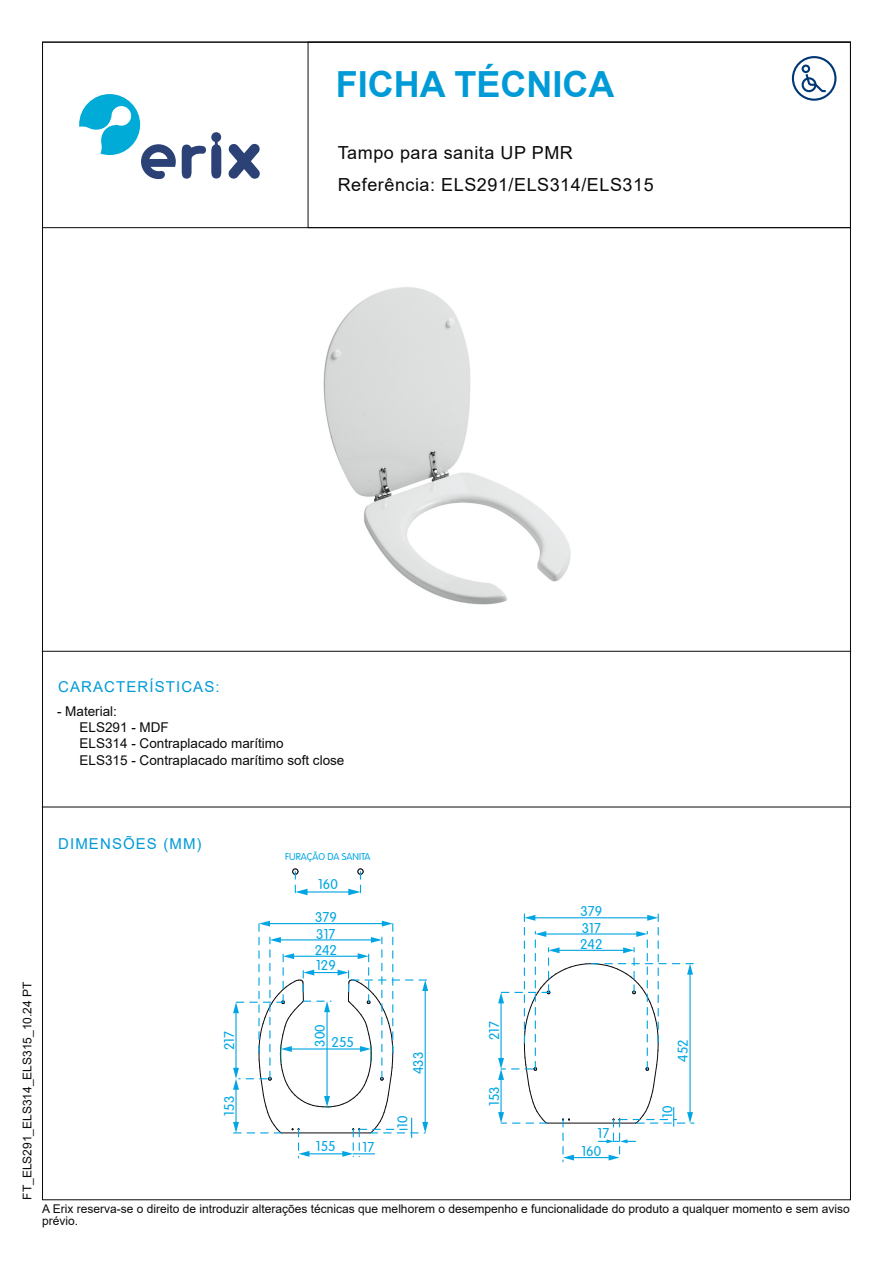
<style>
.page{position:relative;width:893px;height:1263px;background:#fff}
.page>*{position:absolute;margin:0;border:0;box-sizing:border-box;transform-origin:0 0}
.t1{font:700 36px "Arial";color:#009bd7}
.t2{font:18px "Arial";letter-spacing:.03em;color:#0c090d}
.t3{font:15px "Arial";letter-spacing:.075em;color:#009bd7}
.t4{font:300 13.8px/17.1px "VAG Rounded LT";color:#00a5e3}
.t5{font:13.5px/16.2px "Arial";color:#0c090d}
.t6{font:12px/12px "Arial";color:#0c090d}
.t7{font:300 9.75px "VAG Rounded LT";color:#00a5e3}
</style>
<div class="page">
<svg style="left:182px;top:132px;width:39px;height:47px"></svg>
<svg style="left:228px;top:143px;width:32px;height:36px"></svg>
<svg style="left:79px;top:94px;width:97px;height:85px"></svg>
<div style="left:308px;top:42px;width:543px;height:186px;border:1px solid #0c090d"></div>
<hr style="left:42px;top:806px;width:809px;height:1px;background:#0c090d">
<div style="left:792px;top:56px;width:44px;height:45px;border:2px solid #013775;border-radius:50%"></div>
<div style="left:802px;top:65px;width:8px;height:8px;border:2px solid #013775;border-radius:50%"></div>
<div style="left:802px;top:77px;width:14px;height:15px;border:2px solid #013775;border-radius:50%"></div>
<svg style="left:804px;top:72px;width:22px;height:21px"></svg>
<hr style="left:42px;top:651px;width:809px;height:1px;background:#0c090d">
<hr style="left:305px;top:891px;width:46px;height:1px;background:#00a5e3">
<svg style="left:292px;top:868px;width:16px;height:28px"></svg>
<svg style="left:348px;top:868px;width:16px;height:28px"></svg>
<svg style="left:498px;top:914px;width:196px;height:248px"></svg>
<svg style="left:233px;top:920px;width:196px;height:238px"></svg>
<img style="left:323px;top:287px;width:248px;height:318px">
<h1 class="t1" style="left:336px;top:59px;width:280px">FICHA TÉCNICA</h1>
<h2 class="t2" style="left:338px;top:140px;width:237px">Tampo para sanita UP PMR</h2>
<h2 class="t2" style="left:338px;top:172px;width:317px">Referência: ELS291/ELS314/ELS315</h2>
<p class="t3" style="left:58px;top:677px;width:163px">CARACTERÍSTICAS:</p>
<p class="t5" style="left:80px;top:703px;width:266px;text-indent:-23px">- Material:<br>ELS291 - MDF<br>ELS314 - Contraplacado marítimo<br>ELS315 - Contraplacado marítimo soft close</p>
<p class="t6" style="left:21px;top:1200px;width:220px;rotate:-90deg">FT_ELS291_ELS314_ELS315_10.24 PT</p>
<p class="t3" style="left:58px;top:833px;width:145px">DIMENSÕES (MM)</p>
<p class="t4" style="left:221px;top:1050px;width:21px;rotate:-90deg">217</p>
<p class="t4" style="left:221px;top:1116px;width:21px;rotate:-90deg">153</p>
<p class="t7" style="left:285px;top:850px;width:87px">FURAÇÃO DA SANITA</p>
<p class="t4" style="left:318px;top:876px;width:21px">160</p>
<p class="t4" style="left:315px;top:909px;width:23px">379</p>
<p class="t4" style="left:316px;top:926px;width:21px">317</p>
<p class="t4" style="left:315px;top:942px;width:24px">242</p>
<p class="t4" style="left:316px;top:957px;width:21px">129</p>
<p class="t4" style="left:312px;top:1047px;width:24px;rotate:-90deg">300</p>
<p class="t4" style="left:332px;top:1034px;width:24px">255</p>
<p class="t4" style="left:316px;top:1138px;width:21px">155</p>
<p class="t4" style="left:362px;top:1139px;width:13px">17</p>
<p class="t4" style="left:410px;top:1074px;width:24px;rotate:-90deg">433</p>
<p class="t4" style="left:395px;top:1128px;width:14px;rotate:-90deg">10</p>
<p class="t4" style="left:486px;top:1040px;width:21px;rotate:-90deg">217</p>
<p class="t4" style="left:486px;top:1106px;width:21px;rotate:-90deg">153</p>
<p class="t4" style="left:580px;top:903px;width:23px">379</p>
<p class="t4" style="left:582px;top:920px;width:21px">317</p>
<p class="t4" style="left:580px;top:936px;width:24px">242</p>
<p class="t4" style="left:581px;top:1125px;width:29px;text-indent:16px">17<br>160</p>
<p class="t4" style="left:675px;top:1062px;width:24px;rotate:-90deg">452</p>
<p class="t4" style="left:659px;top:1118px;width:14px;rotate:-90deg">10</p>
<p class="t6" style="left:42px;top:1203px;width:809px">A Erix reserva-se o direito de introduzir alterações técnicas que melhorem o desempenho e funcionalidade do produto a qualquer momento e sem aviso prévio.</p>
</div>
